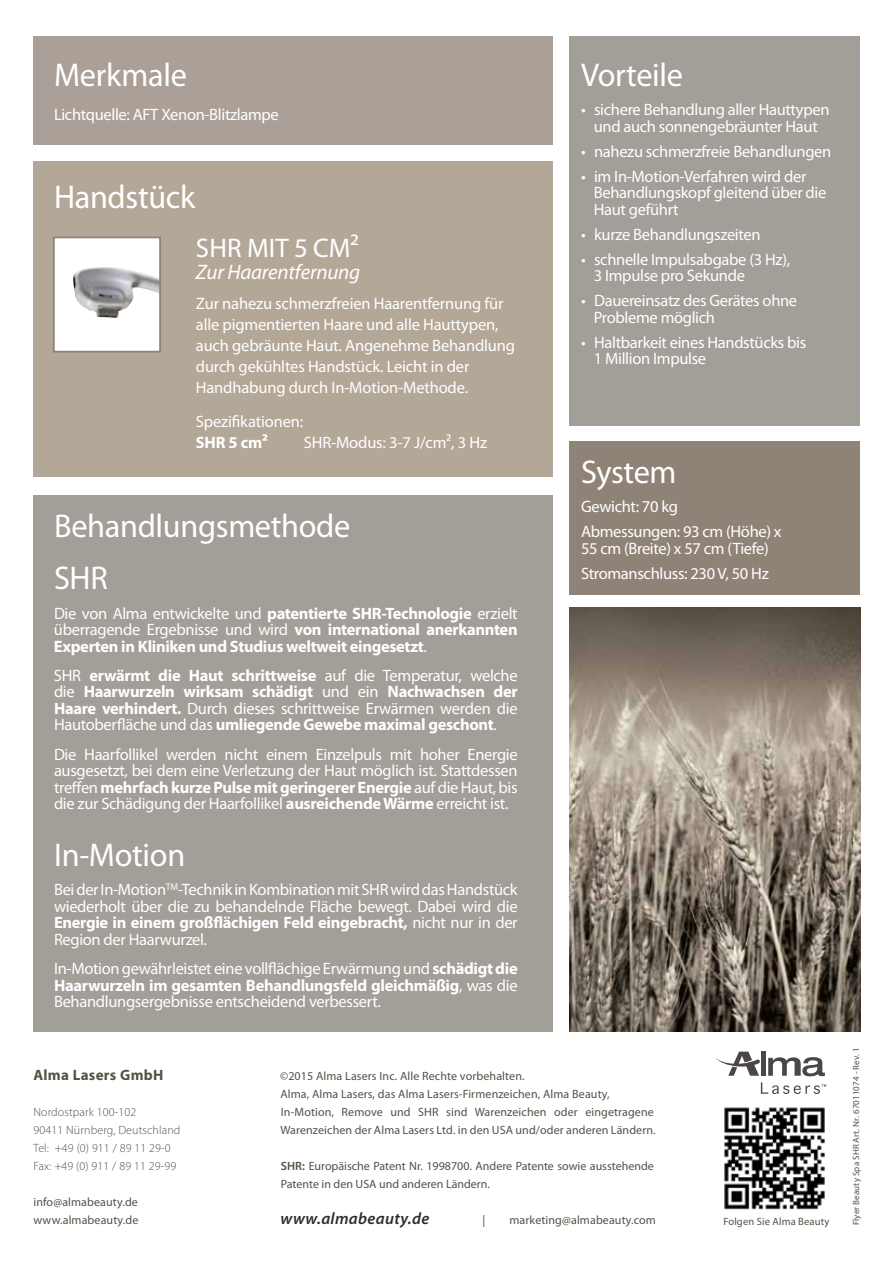
<style>
.page{position:relative;width:893px;height:1263px;background:#fff}
.page>*{position:absolute;margin:0;border:0;box-sizing:border-box;transform-origin:0 0}
.t1{font:33px "Myriad Pro";letter-spacing:-.01em;color:#fff}
.t2{font:27px "Myriad Pro";letter-spacing:.005em;color:#fff}
.t3{font:italic 21px "Myriad Pro";letter-spacing:-.01em;color:#fff}
.t4{font:16.5px/16.5px "Myriad Pro";letter-spacing:-.02em;color:#fff}
.t5{font:700 16.5px/16.5px "Myriad Pro";letter-spacing:-.02em;color:#fff;text-align:justify}
.t6{font:italic 600 16.5px "Myriad Pro";letter-spacing:.02em;color:#2d2d2d}
.t7{font:700 15px "Myriad Pro";letter-spacing:.02em;color:#565147}
.t8{font:12px/18px "Myriad Pro";letter-spacing:.01em;color:#565147}
.t9{font:300 12px/18px "Myriad Pro";letter-spacing:.01em;color:#565147}
.t10{font:10.65px "Myriad Pro";letter-spacing:.01em;color:#565147}
.t11{font:9px "Myriad Pro";letter-spacing:.01em;color:#565147}
.s1{font-weight:400}
.s2{font-weight:700}
.s3{font-weight:600}
</style>
<div class="page">
<div style="left:569px;top:36px;width:291px;height:389px;background:#a29e98"></div>
<div style="left:33px;top:36px;width:520px;height:109px;background:#aaa097"></div>
<div style="left:33px;top:161px;width:520px;height:315px;background:#b3a798"></div>
<div style="left:569px;top:441px;width:291px;height:153px;background:#8f8378"></div>
<div style="left:54px;top:237px;width:106px;height:115px;background:#fff"></div>
<img style="left:73px;top:267px;width:85px;height:51px">
<div style="left:53px;top:237px;width:108px;height:116px;border:2px solid #8f8378"></div>
<img style="left:724px;top:1107px;width:101px;height:102px">
<div style="left:761px;top:1051px;width:5px;height:25px;background:#4a4746"></div>
<svg style="left:768px;top:1057px;width:57px;height:19px"></svg>
<svg style="left:715px;top:1051px;width:45px;height:25px"></svg>
<svg style="left:761px;top:1082px;width:65px;height:12px"></svg>
<img style="left:569px;top:608px;width:291px;height:423px">
<div style="left:33px;top:495px;width:520px;height:536px;background:#a29e98"></div>
<h1 class="t1" style="left:54px;top:54px;width:134px">Merkmale</h1>
<p class="t4" style="left:54px;top:106px;width:226px">Lichtquelle: AFT Xenon-Blitzlampe</p>
<h1 class="t1" style="left:54px;top:177px;width:143px">Handstück</h1>
<h2 class="t2" style="left:294px;top:231px;width:66px">5cm²</h2>
<h2 class="t2" style="left:196px;top:231px;width:66px">SHR mit</h2>
<p class="t3" style="left:196px;top:259px;width:166px">Zur Haarentfernung</p>
<p class="t4" style="left:196px;top:292px;width:321px;line-height:21px">Zur nahezu schmerzfreien Haarentfernung für alle pigmentierten Haare und alle Hauttypen, auch gebräunte Haut. Angenehme Behandlung durch gekühltes Handstück. Leicht in der Handhabung durch In-Motion-Methode.</p>
<p class="t4" style="left:196px;top:413px;width:109px">Spezifikationen:</p>
<p class="t4" style="left:304px;top:434px;width:185px">SHR-Modus: 3-7 /J cm 3², Hz</p>
<p class="t5" style="left:196px;top:434px;width:74px">SHR 5 cm²</p>
<h1 class="t1" style="left:54px;top:506px;width:298px">Behandlungsmethode</h1>
<h1 class="t1" style="left:54px;top:558px;width:55px">SHR</h1>
<p class="t5" style="left:54px;top:604px;width:465px"><span class="s1">Die von Alma entwickelte und</span> patentierte SHR-Technologie <span class="s1">erzielt überragende Ergebnisse und wird</span> von international anerkannten Experten in Kliniken und Studius weltweit eingesetzt<span class="s1">.</span></p>
<p class="t4" style="left:470px;top:667px;width:49px">welche</p>
<p class="t4" style="left:325px;top:667px;width:23px">auf</p>
<p class="t5" style="left:158px;top:666px;width:24px">die</p>
<p class="t5" style="left:231px;top:666px;width:87px">schrittweise</p>
<p class="t4" style="left:354px;top:667px;width:22px">die</p>
<p class="t5" style="left:89px;top:666px;width:62px">erwärmt</p>
<p class="t4" style="left:54px;top:667px;width:29px">SHR</p>
<p class="t5" style="left:189px;top:666px;width:36px">Haut</p>
<p class="t4" style="left:383px;top:667px;width:81px">Temperatur,</p>
<p class="t4" style="left:54px;top:683px;width:465px">die<br><span class="s2">Haare verhindert.</span> Durch dieses schrittweise Erwärmen werden die<br>Hautoberfläche und das <span class="s2">umliegende Gewebe maximal geschont</span>.</p>
<p class="t4" style="left:468px;top:746px;width:52px">Energie</p>
<p class="t5" style="left:84px;top:683px;width:93px">Haarwurzeln</p>
<p class="t5" style="left:183px;top:683px;width:62px">wirksam</p>
<p class="t5" style="left:252px;top:683px;width:62px">schädigt</p>
<p class="t4" style="left:322px;top:683px;width:28px">und</p>
<p class="t5" style="left:388px;top:683px;width:99px">Nachwachsen</p>
<p class="t5" style="left:494px;top:683px;width:26px">der</p>
<p class="t4" style="left:358px;top:683px;width:22px">ein</p>
<p class="t4" style="left:84px;top:746px;width:76px">Haarfollikel</p>
<p class="t4" style="left:166px;top:746px;width:52px">werden</p>
<p class="t4" style="left:225px;top:746px;width:35px">nicht</p>
<p class="t4" style="left:316px;top:746px;width:68px">Einzelpuls</p>
<p class="t4" style="left:420px;top:746px;width:41px">hoher</p>
<p class="t4" style="left:54px;top:746px;width:465px">Die<br>ausgesetzt, bei dem eine Verletzung der Haut möglich ist. Stattdessen treffen <span class="s2">mehrfach kurze Pulsemit geringererEnergie</span> auf die Haut, bis die zur Schädigung der Haarfollikel <span class="s2">ausreichendeWärme</span> erreicht ist.</p>
<h1 class="t1" style="left:54px;top:835px;width:133px">In-Motion</h1>
<p class="t4" style="left:54px;top:881px;width:465px;text-align:justify">BeiderIn-Motion<sup>TM</sup>-TechnikinKombinationmitSHRwirddasHandstück wiederholt über die zu behandelnde Fläche bewegt. Dabei wird die <span class="s2">Energie in einem großflächigen Feld eingebracht,</span> nicht nur in der Region der Haarwurzel.</p>
<p class="t4" style="left:54px;top:960px;width:465px;text-align:justify">In-Motion gewährleistet eine vollflächige Erwärmung und <span class="s2">schädigtdie Haarwurzeln im gesamten Behandlungsfeld gleichmäßig</span>, was die Behandlungsergebnisse entscheidend verbessert.</p>
<p class="t4" style="left:266px;top:746px;width:43px">einem</p>
<p class="t4" style="left:390px;top:746px;width:24px">mit</p>
<h1 class="t1" style="left:581px;top:54px;width:103px">Vorteile</h1>
<p class="t4" style="left:594px;top:101px;width:237px">sichere Behandlung aller Hauttypen</p>
<p class="t4" style="left:581px;top:101px;width:6px">•</p>
<p class="t4" style="left:594px;top:113px;width:239px;line-height:25px">und auch sonnengebräunter Haut nahezu schmerzfreie Behandlungen</p>
<p class="t4" style="left:581px;top:143px;width:6px">•</p>
<p class="t4" style="left:581px;top:168px;width:6px">•</p>
<p class="t4" style="left:581px;top:226px;width:6px">•</p>
<p class="t4" style="left:581px;top:251px;width:6px">•</p>
<p class="t4" style="left:581px;top:292px;width:6px">•</p>
<p class="t4" style="left:581px;top:334px;width:6px">•</p>
<p class="t4" style="left:594px;top:168px;width:214px">im In-Motion-Verfahren wird der</p>
<p class="t4" style="left:594px;top:184px;width:234px">Behandlungskopf gleitend über die<br>Haut geführt</p>
<p class="t4" style="left:594px;top:226px;width:168px">kurze Behandlungszeiten</p>
<p class="t4" style="left:594px;top:251px;width:198px">schnelle Impulsabgabe 3( H z ,(</p>
<p class="t4" style="left:594px;top:263px;width:205px;line-height:25px">3 Impulse pro Sekunde<br>Dauereinsatz des Gerätes ohne</p>
<p class="t4" style="left:594px;top:304px;width:214px;line-height:25px">Probleme möglich<br>Haltbarkeit eines Handstücks bis</p>
<p class="t4" style="left:594px;top:350px;width:114px">1 Million Impulse</p>
<h1 class="t1" style="left:581px;top:451px;width:97px">System</h1>
<p class="t4" style="left:581px;top:494px;width:202px;line-height:25px">Gewicht: 70 kg<br>Abmessungen: 93 cm (Höhe x)</p>
<p class="t4" style="left:581px;top:535px;width:189px;line-height:25px">55 cm (Breite x) 57 cm (Tiefe(<br>Stromanschluss: 230 ,V 50 Hz</p>
<p class="t7" style="left:33px;top:1065px;width:132px">Alma Lasers GmbH</p>
<p class="t9" style="left:33px;top:1103px;width:104px">Nordostpark 100-102</p>
<p class="t9" style="left:33px;top:1121px;width:149px">90411 Nürnberg, Deutschland</p>
<p class="t9" style="left:55px;top:1139px;width:117px">+49 (0) 911 / 89 11 29-0</p>
<p class="t9" style="left:33px;top:1139px;width:144px">Tel:<br>Fax: +49 (0) 911 / 89 11 29-99</p>
<p class="t8" style="left:33px;top:1193px;width:106px">info@almabeauty.de www.almabeauty.de</p>
<p class="t8" style="left:280px;top:1067px;width:246px">©2015 Alma Lasers Inc. Alle Rechte vorbehalten.</p>
<p class="t8" style="left:280px;top:1085px;width:331px">Alma, Alma Lasers, das Alma Lasers-Firmenzeichen, Alma Beauty,</p>
<p class="t8" style="left:585px;top:1103px;width:70px">eingetragene</p>
<p class="t8" style="left:390px;top:1103px;width:22px">und</p>
<p class="t8" style="left:446px;top:1103px;width:23px">sind</p>
<p class="t8" style="left:475px;top:1103px;width:73px">Warenzeichen</p>
<p class="t8" style="left:554px;top:1103px;width:25px">oder</p>
<p class="t8" style="left:418px;top:1103px;width:22px">SHR</p>
<p class="t8" style="left:342px;top:1103px;width:43px">Remove</p>
<p class="t8" style="left:280px;top:1103px;width:377px">In-Motion,<br>Warenzeichen der Alma Lasers Ltd in. den USA und/oder anderen Ländern.</p>
<p class="t8" style="left:281px;top:1157px;width:375px"><span class="s3">SHR:</span> Europäische Patent Nr. 1998700. Andere Patente sowie ausstehende<br>Patente in den USA und anderen Ländern.</p>
<p class="t8" style="left:509px;top:1211px;width:148px">marketing@almabeauty.com</p>
<p class="t6" style="left:281px;top:1208px;width:150px">www.almabeauty.de</p>
<p class="t8" style="left:482px;top:1211px;width:4px">|</p>
<p class="t10" style="left:723px;top:1215px;width:108px">Folgen Sie Alma Beauty</p>
<p class="t11" style="left:850px;top:1225px;width:179px;rotate:-90deg">Flyer Beauty Spa SHR Art. Nr. 67011074 - Rev 1.</p>
</div>
